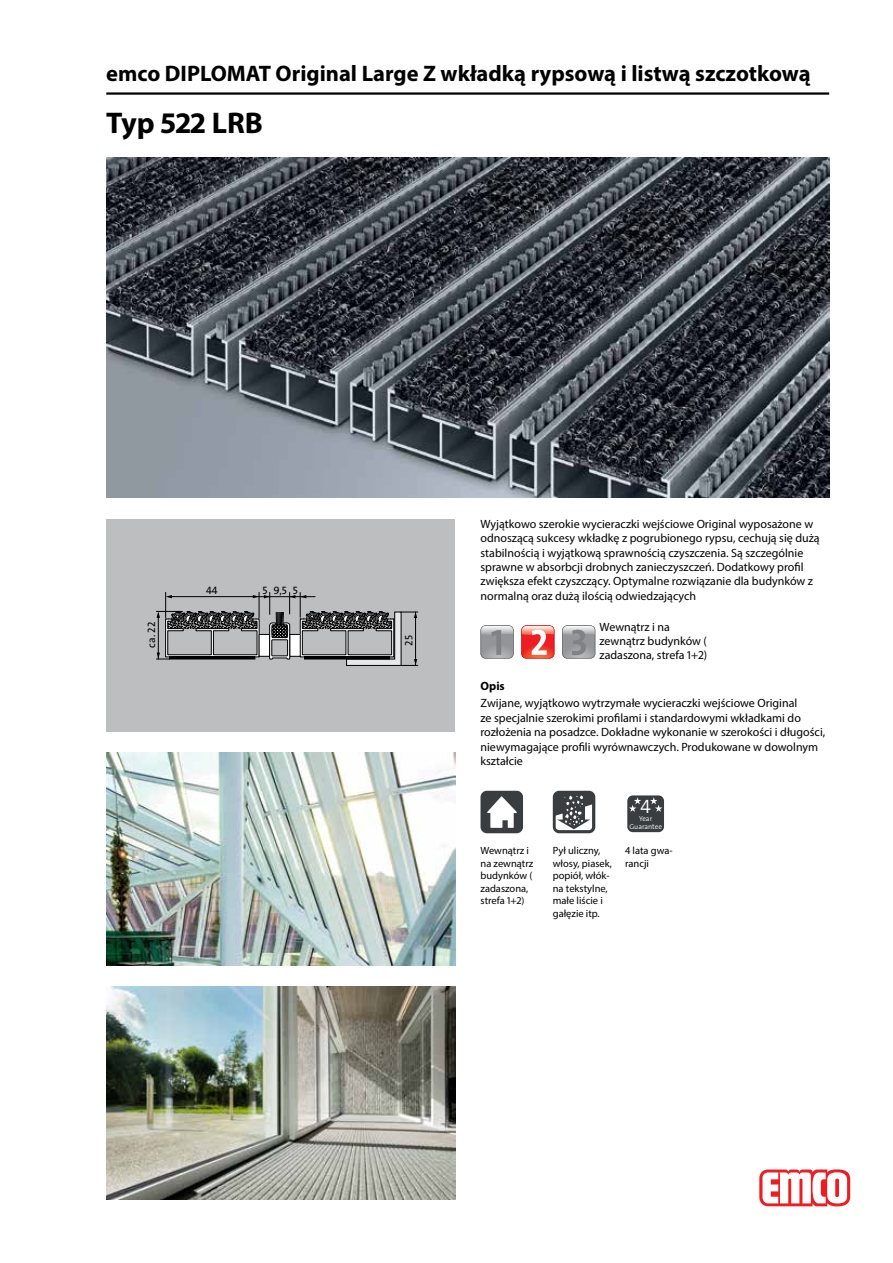
<style>
.page{position:relative;width:893px;height:1263px;background:#fff}
.page>*{position:absolute;margin:0;border:0;box-sizing:border-box;transform-origin:0 0}
.t1{font:700 30px "Myriad Pro";color:#000}
.t2{font:700 22.5px "Myriad Pro";color:#000}
.t3{font:300 19.5px "The Sans Os F";color:#fff}
.t4{font:12px/14.4px "Myriad Pro";color:#000}
.t5{font:700 12px "Myriad Pro";color:#000}
.t6{font:10.8px "The Sans Os F";color:#000}
.t7{font:10.5px/12.6px "Myriad Pro";color:#000}
.t8{font:300 7.05px/7.8px "The Sans Os F";color:#fff;text-align:center}
</style>
<div class="page">
<img style="left:106px;top:157px;width:723px;height:340px">
<hr style="left:106px;top:92px;width:723px;height:3px;background:#000">
<svg style="left:759px;top:1169px;width:91px;height:37px"></svg>
<div style="left:106px;top:519px;width:349px;height:212px;background:#bcbec0"></div>
<svg style="left:156px;top:592px;width:262px;height:74px"></svg>
<img style="left:106px;top:753px;width:349px;height:212px">
<img style="left:106px;top:986px;width:349px;height:213px">
<svg style="left:521px;top:625px;width:33px;height:33px"></svg>
<svg style="left:562px;top:625px;width:33px;height:33px"></svg>
<svg style="left:480px;top:625px;width:34px;height:33px"></svg>
<div style="left:480px;top:791px;width:43px;height:42px;background:#3a3d40;border-radius:6px"></div>
<svg style="left:487px;top:796px;width:30px;height:32px"></svg>
<svg style="left:553px;top:791px;width:42px;height:42px"></svg>
<svg style="left:556px;top:795px;width:36px;height:35px"></svg>
<div style="left:627px;top:795px;width:37px;height:37px;background:#3a3d40;border-radius:5px"></div>
<svg style="left:629px;top:797px;width:12px;height:15px"></svg>
<svg style="left:650px;top:797px;width:12px;height:15px"></svg>
<h2 class="t2" style="left:106px;top:59px;width:706px">emco DIPLOMAT Original Large Z wkładką rypsową i listwą szczotkową</h2>
<h1 class="t1" style="left:106px;top:103px;width:158px">Typ 522 LRB</h1>
<p class="t6" style="left:145px;top:648px;width:27px;rotate:-90deg">ca. 22</p>
<p class="t6" style="left:206px;top:583px;width:13px">44</p>
<p class="t6" style="left:263px;top:583px;width:37px">5 9,5 5</p>
<p class="t6" style="left:402px;top:645px;width:12px;rotate:-90deg">25</p>
<p class="t4" style="left:480px;top:516px;width:341px">Wyjątkowo szerokie wycieraczki wejściowe Original wyposażone w odnoszącą sukcesy wkładkę z pogrubionego rypsu, cechują się dużą stabilnością i wyjątkową sprawnością czyszczenia. Są szczególnie sprawne w absorbcji drobnych zanieczyszczeń. Dodatkowy profil zwiększa efekt czyszczący. Optymalne rozwiązanie dla budynków z normalną oraz dużą ilością odwiedzających</p>
<p class="t4" style="left:600px;top:619px;width:109px">Wewnątrz i na zewnątrz budynków ( zadaszona, strefa 1+2)</p>
<p class="t5" style="left:480px;top:678px;width:26px">Opis</p>
<p class="t4" style="left:480px;top:696px;width:346px">Zwijane, wyjątkowo wytrzymałe wycieraczki wejściowe Original<br>ze specjalnie szerokimi profilami i standardowymi wkładkami do rozłożenia na posadzce. Dokładne wykonanie w szerokości i długości, niewymagające profili wyrównawczych. Produkowane w dowolnym kształcie</p>
<p class="t7" style="left:480px;top:844px;width:54px">Wewnątrz i na zewnątrz budynków ( zadaszona, strefa 1+2)</p>
<p class="t7" style="left:553px;top:844px;width:61px">Pył uliczny, włosy, piasek, popiół, włók&shy;na tekstylne, małe liście i gałęzie itp.</p>
<h3 class="t3" style="left:640px;top:794px;width:12px">4</h3>
<p class="t8" style="left:629px;top:814px;width:34px">Year<br>Guarantee</p>
<p class="t7" style="left:625px;top:844px;width:49px">4 lata gwa&shy;rancji</p>
</div>
